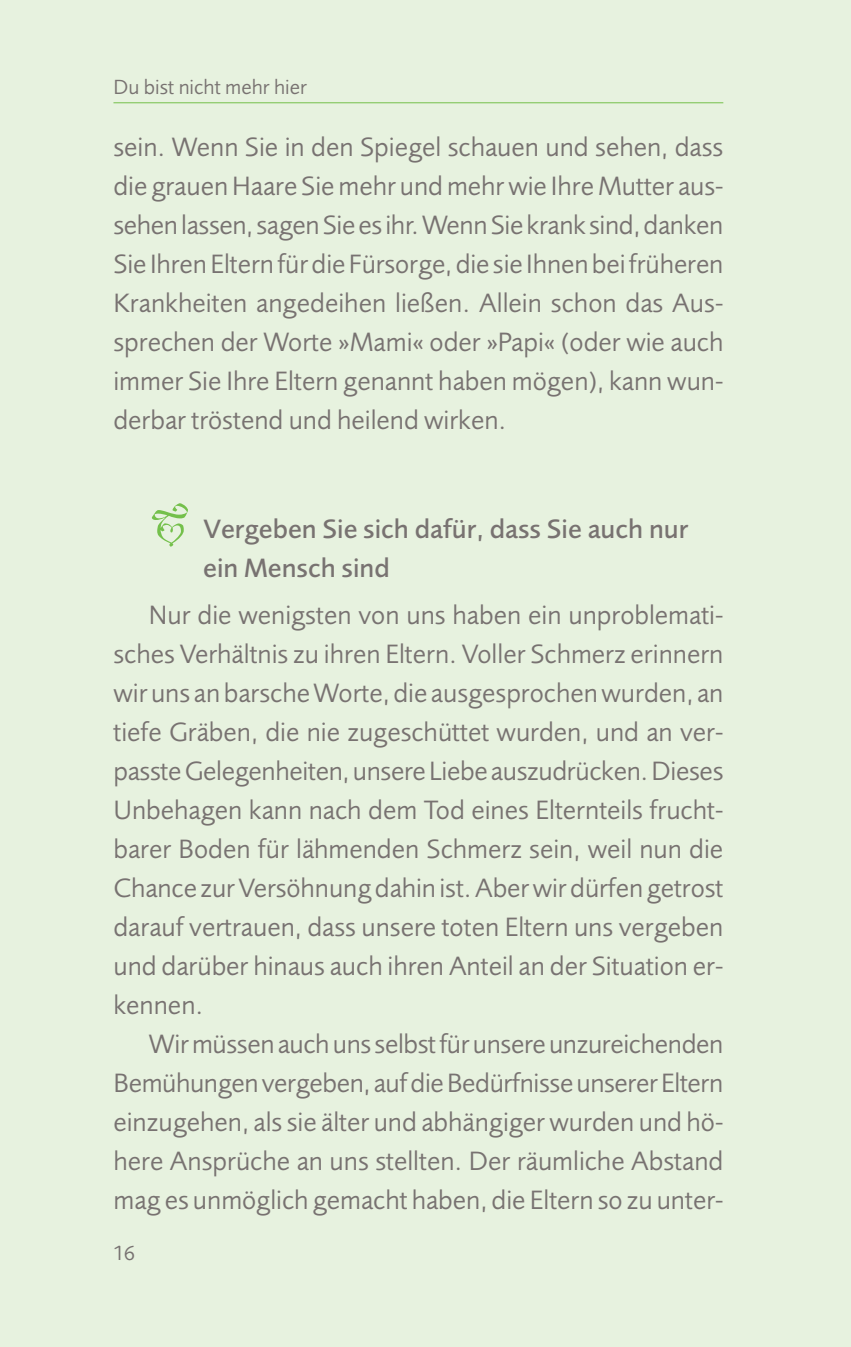
<style>
.page{position:relative;width:851px;height:1347px;background:#fff}
.page>*{position:absolute;margin:0;border:0;box-sizing:border-box;transform-origin:0 0}
.t1{font:27.5px/39px "Foundry Sans";color:#787271;text-align:justify}
.t2{font:500 27.5px/39px "Foundry Sans";color:#787271}
.t3{font:21.25px "Foundry Sans";color:#787271}
</style>
<div class="page">
<div style="left:0;top:0;width:850px;height:1346px;background:#e7f2df"></div>
<hr style="left:113px;top:102px;width:610px;height:1px;background:#74c04b">
<p class="t3" style="left:113px;top:79px;width:195px">Du bist nicht mehr hier</p>
<p class="t1" style="left:113px;top:130px;width:611px">sein. Wenn Sie in den Spiegel schauen und sehen, dass die grauen Haare Sie mehr und mehr wie Ihre Mutter aus&shy;sehen lassen, sagen Sie es ihr. Wenn Sie krank sind, danken Sie Ihren Eltern für die Fürsorge, die sie Ihnen bei früheren Krankheiten angedeihen ließen. Allein schon das Aus&shy;sprechen der Worte »Mami« oder »Papi« (oder wie auch immer Sie Ihre Eltern genannt haben mögen), kann wun&shy;derbar tröstend und heilend wirken.</p>
<p class="t2" style="left:203px;top:512px;width:486px">Vergeben Sie sich dafür, dass Sie auch nur ein Mensch sind</p>
<p class="t1" style="left:113px;top:598px;width:611px;text-indent:35px">Nur die wenigsten von uns haben ein unproblemati&shy;sches Verhältnis zu ihren Eltern. Voller Schmerz erinnern wir uns an barsche Worte, die ausgesprochen wurden, an tiefe Gräben, die nie zugeschüttet wurden, und an ver&shy;passte Gelegenheiten, unsere Liebe auszudrücken. Dieses Unbehagen kann nach dem Tod eines Elternteils frucht&shy;barer Boden für lähmenden Schmerz sein, weil nun die Chance zur Versöhnung dahin ist. Aber wir dürfen getrost darauf vertrauen, dass unsere toten Eltern uns vergeben und darüber hinaus auch ihren Anteil an der Situation er&shy;kennen.</p>
<p class="t1" style="left:113px;top:1027px;width:611px;text-indent:35px">Wir müssen auch uns selbst für unsere unzureichenden Bemühungen vergeben, auf die Bedürfnisse unserer Eltern einzugehen, als sie älter und abhängiger wurden und hö&shy;here Ansprüche an uns stellten. Der räumliche Abstand mag es unmöglich gemacht haben, die Eltern so zu unter-</p>
<p class="t3" style="left:113px;top:1245px;width:23px">16</p>
</div>
